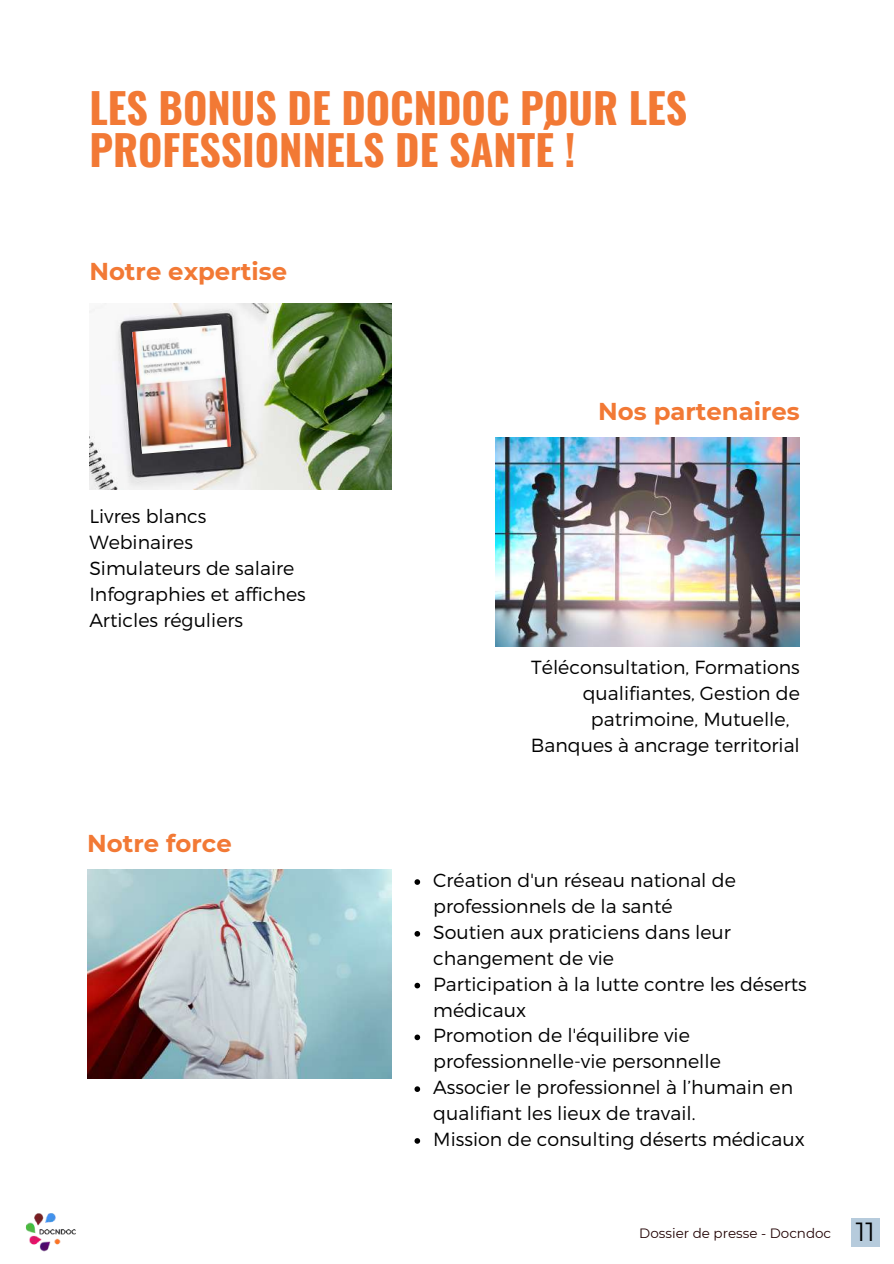
<style>
.page{position:relative;width:894px;height:1264px;background:#fff}
.page>*{position:absolute;margin:0;border:0;box-sizing:border-box;transform-origin:0 0}
.t1{font:700 41.7px/42.8px "Oswald";color:#f27935}
.t2{font:700 24.3px "Montserrat";color:#f27935}
.t3{font:300 18.9px/25.8px "Montserrat";color:#000}
.t4{font:13.5px "Montserrat";color:#210203}
.s1{font-size:26.25px;color:#000}
</style>
<div class="page">
<img style="left:89px;top:304px;width:302px;height:185px">
<img style="left:132px;top:325px;width:99px;height:129px">
<img style="left:495px;top:438px;width:304px;height:208px">
<img style="left:87px;top:869px;width:304px;height:209px">
<svg style="left:414px;top:879px;width:6px;height:5px"></svg>
<svg style="left:414px;top:931px;width:6px;height:5px"></svg>
<svg style="left:414px;top:982px;width:6px;height:6px"></svg>
<svg style="left:414px;top:1034px;width:6px;height:6px"></svg>
<svg style="left:414px;top:1086px;width:6px;height:5px"></svg>
<svg style="left:414px;top:1138px;width:6px;height:5px"></svg>
<div style="left:850px;top:1218px;width:29px;height:29px;background:#b6cbdc"></div>
<img style="left:25px;top:1213px;width:51px;height:39px">
<h1 class="t1" style="left:89px;top:84px;width:599px">LES BONUS DE DOCNDOC POUR LES<br>PROFESSIONNELS DE SANTÉ !</h1>
<p class="t2" style="left:89px;top:256px;width:199px">Notre expertise</p>
<p class="t3" style="left:89px;top:503px;width:218px">Livres blancs<br>Webinaires<br>Simulateurs de salaire<br>Infographies et affiches<br>Articles réguliers</p>
<p class="t2" style="left:87px;top:828px;width:146px">Notre force</p>
<p class="t2" style="left:598px;top:396px;width:203px">Nos partenaires</p>
<p class="t3" style="left:531px;top:653px;width:270px">Téléconsultation, Formations</p>
<p class="t3" style="left:582px;top:679px;width:218px">qualifiantes, Gestion de</p>
<p class="t3" style="left:590px;top:705px;width:200px">patrimoine, Mutuelle,</p>
<p class="t3" style="left:530px;top:731px;width:270px">Banques à ancrage territorial</p>
<p class="t3" style="left:433px;top:866px;width:375px">Création d'un réseau national de professionnels de la santé<br>Soutien aux praticiens dans leur changement de vie<br>Participation à la lutte contre les déserts médicaux<br>Promotion de l'équilibre vie professionnelle-vie personnelle<br>Associer le professionnel à l’humain en qualifiant les lieux de travail.<br>Mission de consulting déserts médicaux</p>
<p class="t4" style="left:639px;top:1225px;width:237px">Dossier de presse - Docndoc <span class="s1">11</span></p>
</div>
